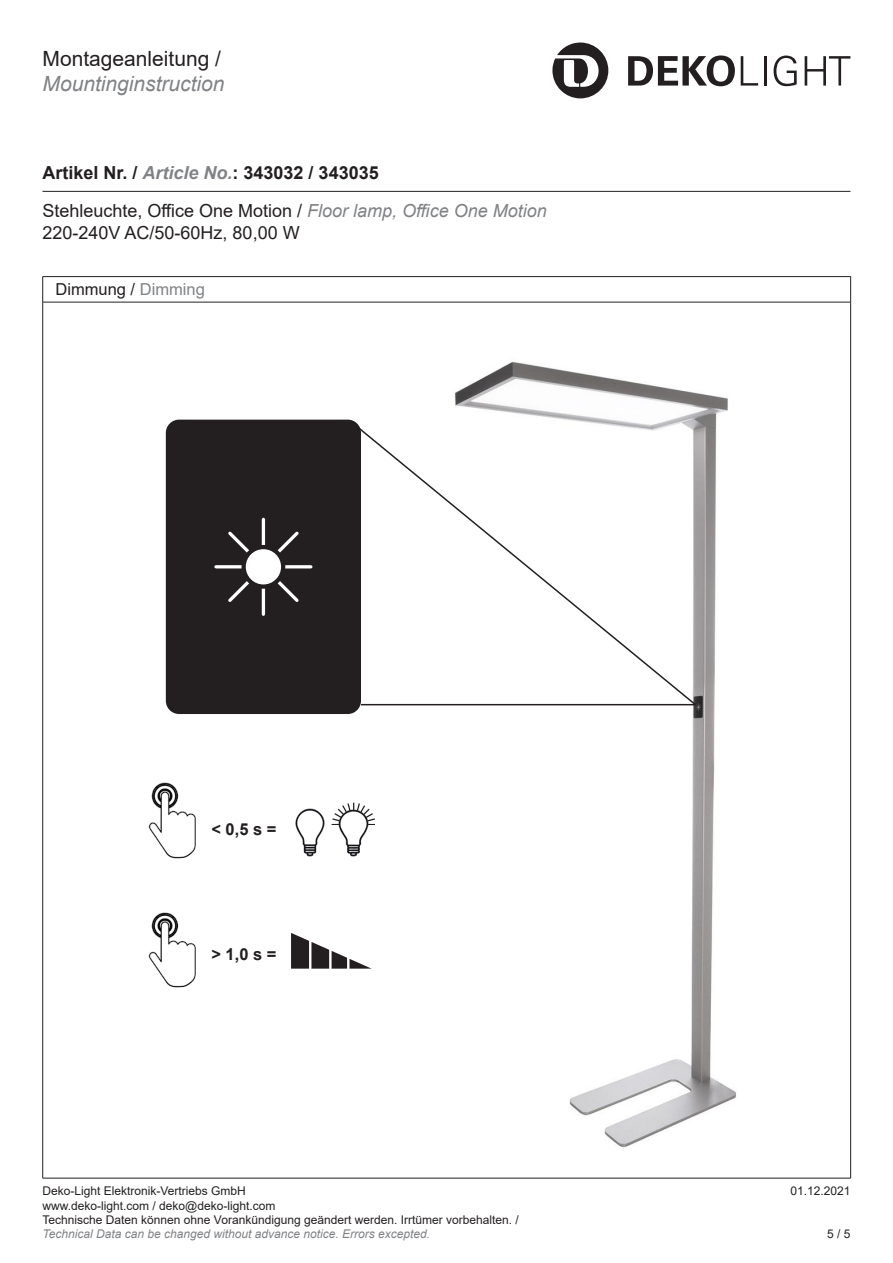
<style>
.page{position:relative;width:893px;height:1263px;background:#fff}
.page>*{position:absolute;margin:0;border:0;box-sizing:border-box;transform-origin:0 0}
.t1{font:italic 21px "Arial";color:#808285}
.t2{font:21px "Arial";color:#231f20}
.Kurzbezeichnung{font:18px "Arial";color:#231f20}
.Artikel_Nummer{font:700 18px "Arial";color:#231f20}
.Lauftext{font:16.5px "Arial";color:#231f20}
.Hervorhebung___Wicht{font:700 16.5px "Arial";color:#231f20}
.Fußtext{font:12px "Arial";color:#231f20}
.Fußtext-2{font:italic 12px "Arial";color:#808285}
.s1{font-style:italic;color:#808285}
.s2{color:#808285}
</style>
<div class="page">
<hr style="left:43px;top:191px;width:807px;height:1px;background:#231f20">
<svg style="left:552px;top:43px;width:56px;height:55px"></svg>
<svg style="left:628px;top:55px;width:107px;height:31px"></svg>
<svg style="left:741px;top:56px;width:17px;height:30px"></svg>
<hr style="left:764px;top:56px;width:2px;height:30px;background:#231f20">
<svg style="left:774px;top:56px;width:23px;height:30px"></svg>
<svg style="left:805px;top:56px;width:45px;height:30px"></svg>
<hr style="left:43px;top:276px;width:808px;height:1px;background:#231f20">
<svg style="left:42px;top:277px;width:1px;height:25px"></svg>
<svg style="left:850px;top:277px;width:1px;height:25px"></svg>
<hr style="left:43px;top:302px;width:808px;height:1px;background:#231f20">
<hr style="left:42px;top:302px;width:1px;height:876px;background:#231f20">
<hr style="left:850px;top:302px;width:1px;height:876px;background:#231f20">
<hr style="left:43px;top:1178px;width:808px;height:1px;background:#231f20">
<img style="left:454px;top:361px;width:282px;height:787px">
<div style="left:166px;top:420px;width:195px;height:294px;background:#231f20;border-radius:13px"></div>
<svg style="left:214px;top:517px;width:99px;height:99px"></svg>
<div style="left:242px;top:545px;width:43px;height:44px;background:#231f20;border-radius:50%"></div>
<div style="left:246px;top:549px;width:35px;height:35px;background:#fff;border-radius:50%"></div>
<img style="left:148px;top:782px;width:48px;height:77px">
<img style="left:295px;top:809px;width:30px;height:47px">
<svg style="left:332px;top:803px;width:43px;height:22px"></svg>
<img style="left:335px;top:809px;width:37px;height:47px">
<img style="left:148px;top:912px;width:48px;height:76px">
<svg style="left:291px;top:933px;width:81px;height:36px"></svg>
<svg style="left:356px;top:423px;width:341px;height:284px"></svg>
<hr style="left:361px;top:704px;width:334px;height:1px;background:#231f20">
<p class="t2" style="left:43px;top:44px;width:180px">Montageanleitung /</p>
<p class="t1" style="left:43px;top:70px;width:184px">Mountinginstruction</p>
<p class="Artikel_Nummer" style="left:43px;top:160px;width:338px">Artikel Nr. / <span class="s1">Article No.</span>: 343032 / 343035</p>
<p class="Kurzbezeichnung" style="left:43px;top:198px;width:506px">Stehleuchte, Office One Motion / <span class="s1">Floor lamp, Office One Motion</span></p>
<p class="Kurzbezeichnung" style="left:43px;top:220px;width:259px">220-240V AC/50-60Hz, 80,00 W</p>
<p class="Lauftext" style="left:55px;top:278px;width:151px">Dimmung / <span class="s2">Dimming</span></p>
<p class="Hervorhebung___Wicht" style="left:211px;top:818px;width:67px">&lt; 0,5 s =</p>
<p class="Hervorhebung___Wicht" style="left:211px;top:942px;width:67px">&gt; 1,0 s =</p>
<p class="Fußtext" style="left:43px;top:1183px;width:205px">Deko-Light Elektronik-Vertriebs GmbH</p>
<p class="Fußtext" style="left:790px;top:1183px;width:62px">01.12.2021</p>
<p class="Fußtext" style="left:43px;top:1197px;width:234px">www.deko-light.com / deko@deko-light.com</p>
<p class="Fußtext" style="left:43px;top:1211px;width:478px">Technische Daten können ohne Vorankündigung geändert werden. Irrtümer vorbehalten. /</p>
<p class="Fußtext-2" style="left:43px;top:1226px;width:389px">Technical Data can be changed without advance notice. Errors excepted.</p>
<p class="Fußtext" style="left:827px;top:1226px;width:25px">5 / 5</p>
</div>
